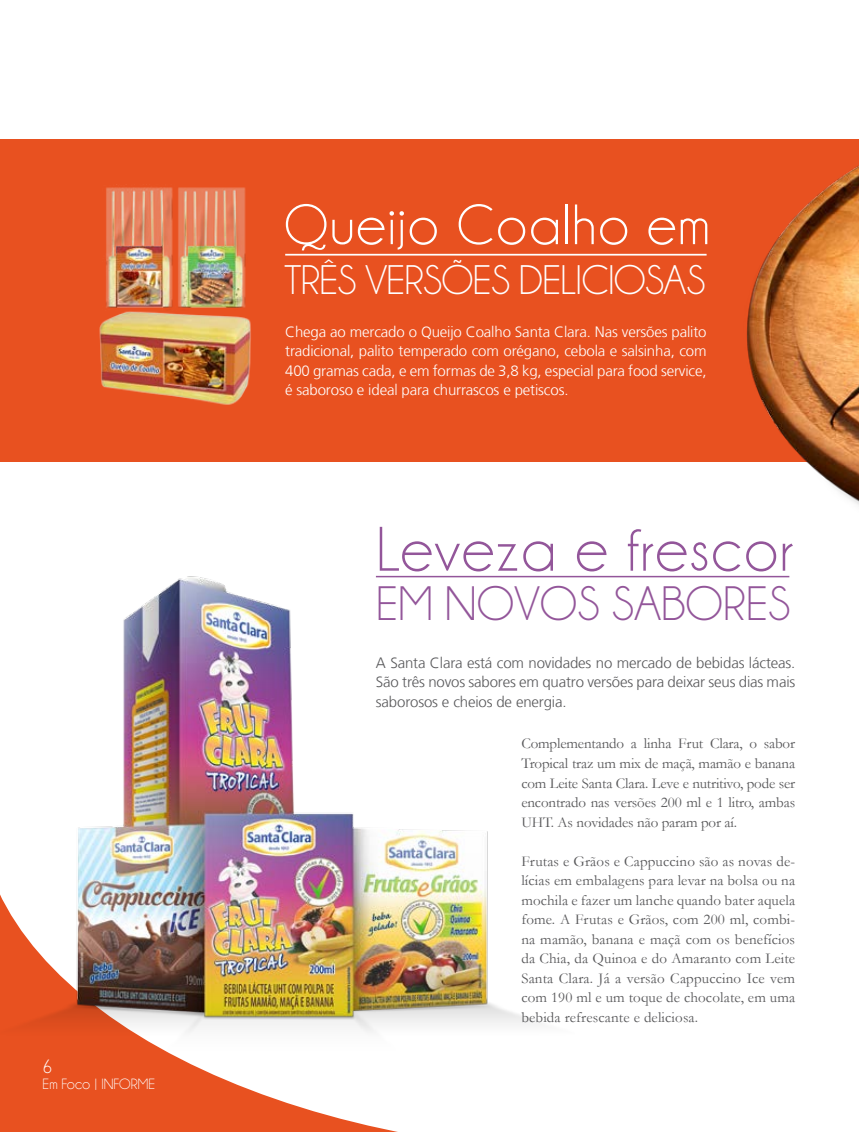
<style>
.page{position:relative;width:859px;height:1132px;background:#fff}
.page>*{position:absolute;margin:0;border:0;box-sizing:border-box;transform-origin:0 0}
.t1{font:63.45px "Champagne&Limousines";letter-spacing:.03em;color:#93569a}
.t2{font:57.45px "Champagne&Limousines";letter-spacing:.03em;color:#fff}
.t3{font:48.75px "Champagne&Limousines";color:#93569a}
.t4{font:41.7px "Champagne&Limousines";letter-spacing:-.02em;color:#fff}
.t5{font:19.5px "Champagne&Limousines";color:#fff}
.t6{font:15px/19.5px "Garamond";letter-spacing:-.005em;color:#58585a;text-align:justify}
.t7{font:300 15px/19.5px "Frutiger LT";letter-spacing:-.01em;color:#fff;text-align:justify}
.t8{font:300 15px/19.5px "Frutiger LT";letter-spacing:-.01em;color:#58585a;text-align:justify}
.t9{font:15px "Champagne&Limousines";color:#fff}
</style>
<div class="page">
<svg style="left:0;top:1060px;width:393px;height:71px;fill:#e85120"></svg>
<div style="left:0;top:139px;width:859px;height:322px;background:#e85120"></div>
<hr style="left:285px;top:254px;width:422px;height:1px;background:#fff">
<hr style="left:376px;top:575px;width:413px;height:2px;background:#93569a">
<img style="left:0;top:575px;width:575px;height:485px">
<img style="left:680px;top:165px;width:179px;height:413px">
<img style="left:99px;top:311px;width:152px;height:94px">
<img style="left:178px;top:187px;width:68px;height:121px">
<img style="left:106px;top:184px;width:67px;height:124px">
<h3 class="t5" style="left:43px;top:1056px;width:12px">6</h3>
<p class="t9" style="left:43px;top:1076px;width:114px">Em Foco | INFORME</p>
<h2 class="t2" style="left:284px;top:196px;width:427px">Queijo Coalho em</h2>
<h3 class="t4" style="left:284px;top:258px;width:423px">TRÊS VERSÕES DELICIOSAS</h3>
<p class="t7" style="left:285px;top:322px;width:423px">Chega ao mercado o Queijo Coalho Santa Clara. Nas versões palito tradicional, palito temperado com orégano, cebola e salsinha, com 400 gramas cada, e em formas de 3,8 kg, especial para food service, é saboroso e ideal para churrascos e petiscos.</p>
<h1 class="t1" style="left:376px;top:517px;width:418px">Leveza e frescor</h1>
<h3 class="t3" style="left:376px;top:578px;width:416px">EM NOVOS SABORES</h3>
<p class="t8" style="left:376px;top:652px;width:421px">A Santa Clara está com novidades no mercado de bebidas lácteas.<br>São três novos sabores em quatro versões para deixar seus dias mais saborosos e cheios de energia.</p>
<p class="t6" style="left:521px;top:733px;width:275px">Complementando a linha Frut Clara, o sabor Tropical traz um mix de maçã, mamão e banana com Leite Santa Clara. Leve e nutritivo, pode ser encontrado nas versões 200 ml e 1 litro, ambas UHT. As novidades não param por aí.</p>
<p class="t6" style="left:521px;top:850px;width:275px">Frutas e Grãos e Cappuccino são as novas de&shy;lícias em embalagens para levar na bolsa ou na mochila e fazer um lanche quando bater aquela fome. A Frutas e Grãos, com 200 ml, combi&shy;na mamão, banana e maçã com os benefícios da Chia, da Quinoa e do Amaranto com Leite Santa Clara. Já a versão Cappuccino Ice vem com 190 ml e um toque de chocolate, em uma bebida refrescante e deliciosa.</p>
</div>
